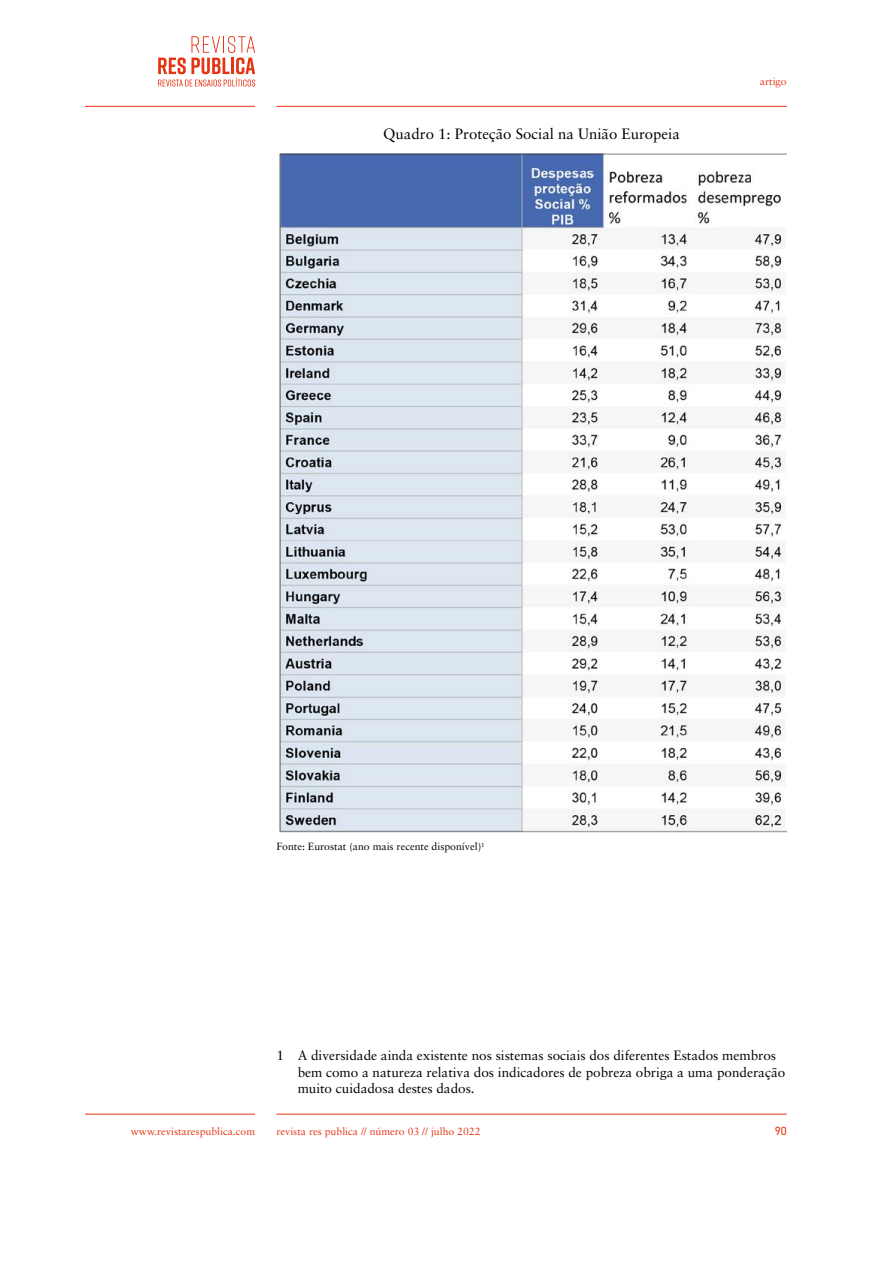
<style>
.page{position:relative;width:893px;height:1263px;background:#fff}
.page>*{position:absolute;margin:0;border:0;box-sizing:border-box;transform-origin:0 0}
.t1{font:15px "Sabon LT Pro";color:#000}
.t2{font:13.5px/16.2px "Sabon LT Pro";color:#000}
.t3{font:12px "DIN2014";color:#e63312}
.t4{font:10.5px "Sabon LT Pro";color:#e63312}
.t5{font:10.5px "Sabon LT Pro";color:#000}
</style>
<div class="page">
<hr style="left:276px;top:1114px;width:511px;height:1px;background:#e63312">
<hr style="left:85px;top:1114px;width:170px;height:1px;background:#e63312">
<hr style="left:276px;top:106px;width:511px;height:1px;background:#e63312">
<hr style="left:85px;top:106px;width:170px;height:1px;background:#e63312">
<svg style="left:158px;top:36px;width:97px;height:51px"></svg>
<img style="left:276px;top:153px;width:511px;height:680px">
<p class="t1" style="left:383px;top:124px;width:298px">Quadro 1: Proteção Social na União Europeia</p>
<p class="t4" style="left:760px;top:75px;width:28px">artigo</p>
<p class="t5" style="left:276px;top:840px;width:210px">Fonte: Eurostat (ano mais recente disponível)<sup>1</sup></p>
<p class="t2" style="left:298px;top:1047px;width:489px;text-indent:-21px">1 A diversidade ainda existente nos sistemas sociais dos diferentes Estados membros bem como a natureza relativa dos indicadores de pobreza obriga a uma ponderação muito cuidadosa destes dados.</p>
<p class="t4" style="left:131px;top:1125px;width:126px">www.revistarespublica.com</p>
<p class="t4" style="left:276px;top:1125px;width:206px">revista res publica // número 03 // julho 2022</p>
<p class="t3" style="left:775px;top:1124px;width:13px">90</p>
</div>
